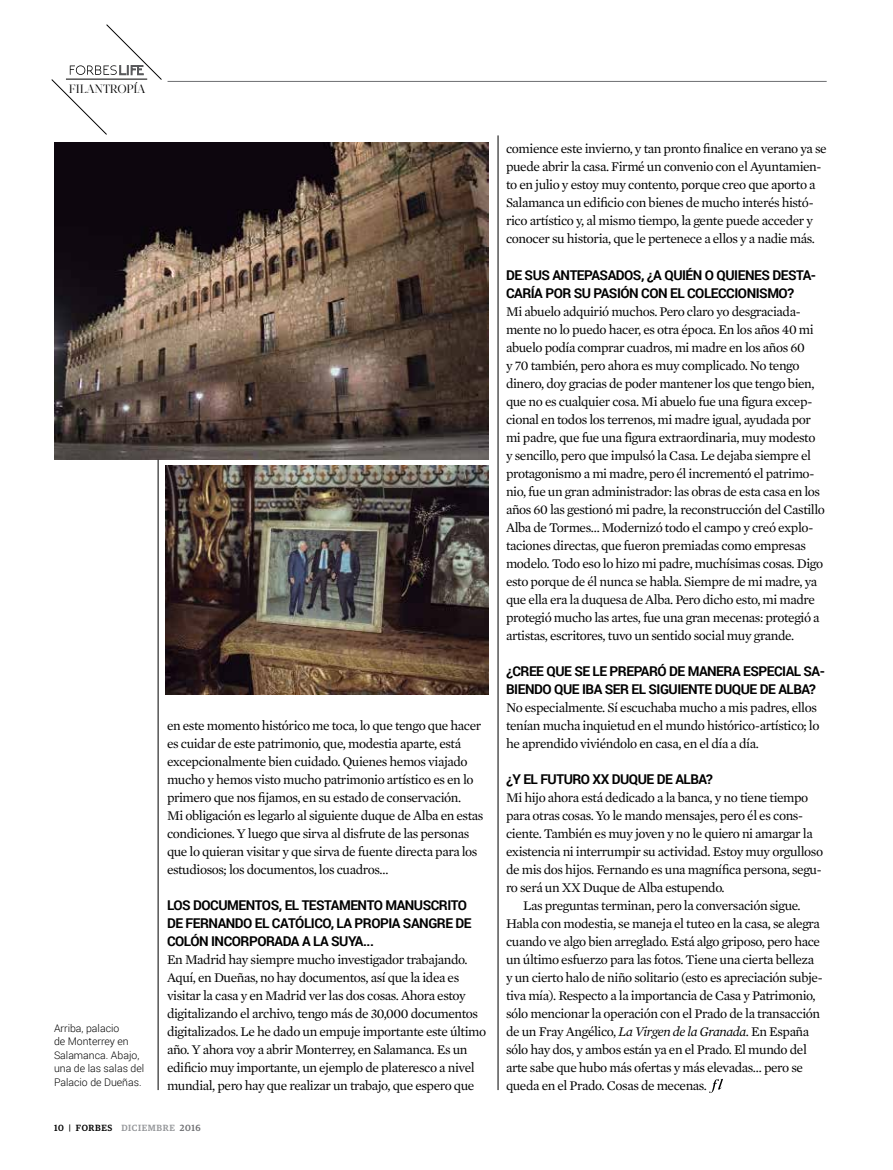
<style>
.page{position:relative;width:893px;height:1170px;background:#fff}
.page>*{position:absolute;margin:0;border:0;box-sizing:border-box;transform-origin:0 0}
.t1{font:13.5px/18px "Mercury Text G1";letter-spacing:-.03em;color:#000}
.t2{font:700 13.5px/18px "Roboto";letter-spacing:-.035em;color:#000}
.t3{font:12px "Acta Display";letter-spacing:-.01em;color:#000}
.t4{font:300 10.5px/13.5px "Roboto";color:#000}
.t5{font:500 9px "Guardian Egyp";letter-spacing:.07em;color:#000}
.s1{color:#939598}
.s2{color:#6d6e71}
.s3{font-style:italic}
</style>
<div class="page">
<hr style="left:168px;top:81px;width:659px;height:1px;background:#6d6e71">
<svg style="left:51px;top:24px;width:111px;height:111px"></svg>
<svg style="left:709px;top:1078px;width:14px;height:14px"></svg>
<img style="left:54px;top:142px;width:434px;height:317px">
<img style="left:165px;top:465px;width:323px;height:230px">
<hr style="left:498px;top:135px;width:1px;height:954px;background:#000">
<hr style="left:158px;top:459px;width:1px;height:630px;background:#000">
<p class="t3" style="left:69px;top:82px;width:78px">FILANTROPÍA</p>
<p class="t4" style="left:54px;top:1020px;width:92px">Arriba, palacio<br>de M onterrey en<br>Salamanca. Abajo, una de las salas del<br>Palacio de Dueñas.</p>
<p class="t1" style="left:167px;top:715px;width:318px">en este momento histórico me toca, lo que tengo que hacer es cuidar de este patrimonio, que, modestia aparte, está excepcionalmente bien cuidado. Quienes hemos viajado mucho y hemos visto mucho patrimonio artístico es en lo primero que nos fijamos, en su estado de conservación.<br>Mi obligación es legarlo al siguiente duque de Alba en estas condiciones. Y luego que sirva al disfrute de las personas que lo quieran visitar y que sirva de fuente directa para los estudiosos; los documentos, los cuadros…</p>
<p class="t2" style="left:167px;top:895px;width:306px">LOS DOCUMENTOS, EL TESTAMENTO MANUSCRITO<br>DE FERNANDO EL CATÓLICO, LA PROPIA SANGRE DE<br>COLÓN INCORPORADA A LA SUYA...</p>
<p class="t1" style="left:167px;top:949px;width:321px">En Madrid hay siempre mucho investigador trabajando.<br>Aquí, en Dueñas, no hay documentos, así que la idea es visitar la casa y en Madrid ver las dos cosas. Ahora estoy digitalizando el archivo, tengo más de 30,000 documentos digitalizados. Le he dado un empuje importante este último año. Y ahora voy a abrir Monterrey, en Salamanca. Es un edificio muy importante, un ejemplo de plateresco a nivel mundial, pero hay que realizar un trabajo, que espero que</p>
<p class="t5" style="left:54px;top:1121px;width:148px">10 | FORBES <span class="s1">DICIEMBRE</span> <span class="s2">2016</span></p>
<p class="t1" style="left:506px;top:139px;width:322px">comience este invierno, y tan pronto finalice en verano ya se puede abrir la casa. Firmé un convenio con el Ayuntamien&shy;to en julio y estoy muy contento, porque creo que aporto a Salamanca un edificio con bienes de mucho interés histó&shy;rico artístico y, al mismo tiempo, la gente puede acceder y conocer su historia, que le pertenece a ellos y a nadie más.</p>
<p class="t2" style="left:506px;top:265px;width:312px">DE SUS ANTEPASADOS, ¿A QUIÉN O QUIENES DESTA-<br>CARÍA POR SU PASIÓN CON EL COLECCIONISMO?</p>
<p class="t1" style="left:506px;top:301px;width:320px">Mi abuelo adquirió muchos. Pero claro yo desgraciada&shy;mente no lo puedo hacer, es otra época. En los años 40 mi abuelo podía comprar cuadros, mi madre en los años 60<br>y 70 también, pero ahora es muy complicado. No tengo dinero, doy gracias de poder mantener los que tengo bien, que no es cualquier cosa. Mi abuelo fue una figura excep&shy;cional en todos los terrenos, mi madre igual, ayudada por mi padre, que fue una figura extraordinaria, muy modesto y sencillo, pero que impulsó la Casa. Le dejaba siempre el protagonismo a mi madre, pero él incrementó el patrimo&shy;nio, fue un gran administrador: las obras de esta casa en los años 60 las gestionó mi padre, la reconstrucción del Castillo Alba de Tormes… Modernizó todo el campo y creó explo&shy;taciones directas, que fueron premiadas como empresas modelo. Todo eso lo hizo mi padre, muchísimas cosas. Digo esto porque de él nunca se habla. Siempre de mi madre, ya que ella era la duquesa de Alba. Pero dicho esto, mi madre protegió mucho las artes, fue una gran mecenas: protegió a artistas, escritores, tuvo un sentido social muy grande.</p>
<p class="t2" style="left:506px;top:661px;width:321px">¿CREE QUE SE LE PREPARÓ DE MANERA ESPECIAL SA-<br>BIENDO QUE IBA SER EL SIGUIENTE DUQUE DE ALBA?</p>
<p class="t1" style="left:506px;top:697px;width:315px">No especialmente. Sí escuchaba mucho a mis padres, ellos tenían mucha inquietud en el mundo histórico-artístico; lo he aprendido viviéndolo en casa, en el día a día.</p>
<p class="t2" style="left:506px;top:769px;width:208px">¿Y EL FUTURO XX DUQUE DE ALBA?</p>
<p class="t1" style="left:506px;top:787px;width:304px">Mi hijo ahora está dedicado a la banca, y no tiene tiempo</p>
<p class="t1" style="left:506px;top:805px;width:298px">para otras cosas. Yo le mando mensajes, pero él es cons-</p>
<p class="t1" style="left:506px;top:823px;width:308px">ciente. También es muy joven y no le quiero ni amargar la</p>
<p class="t1" style="left:506px;top:841px;width:319px">existencia ni interrumpir su actividad. Estoy muy orgulloso</p>
<p class="t1" style="left:506px;top:859px;width:317px">de mis dos hijos. Fernando es una magnífica persona, segu-</p>
<p class="t1" style="left:506px;top:877px;width:220px">ro será un XX Duque de Alba estupendo.</p>
<p class="t1" style="left:523px;top:895px;width:279px">Las preguntas terminan, pero la conversación sigue.</p>
<p class="t1" style="left:506px;top:913px;width:315px">Habla con modestia, se maneja el tuteo en la casa, se alegra</p>
<p class="t1" style="left:506px;top:931px;width:316px">cuando ve algo bien arreglado. Está algo griposo, pero hace</p>
<p class="t1" style="left:506px;top:949px;width:310px">un último esfuerzo para las fotos. Tiene una cierta belleza</p>
<p class="t1" style="left:506px;top:967px;width:318px">y un cierto halo de niño solitario (esto es apreciación subje-</p>
<p class="t1" style="left:506px;top:985px;width:311px">tiva mía). Respecto a la importancia de Casa y Patrimonio,</p>
<p class="t1" style="left:506px;top:1003px;width:316px">sólo mencionar la operación con el Prado de la transacción</p>
<p class="t1" style="left:506px;top:1021px;width:305px">de un Fray Angélico, <span class="s3">La Virgen de la Granada</span>. En España</p>
<p class="t1" style="left:506px;top:1039px;width:302px">sólo hay dos, y ambos están ya en el Prado. El mundo del</p>
<p class="t1" style="left:506px;top:1057px;width:298px">arte sabe que hubo más ofertas y más elevadas… pero se</p>
<p class="t1" style="left:506px;top:1075px;width:203px">queda en el Prado. Cosas de mecenas.</p>
</div>
